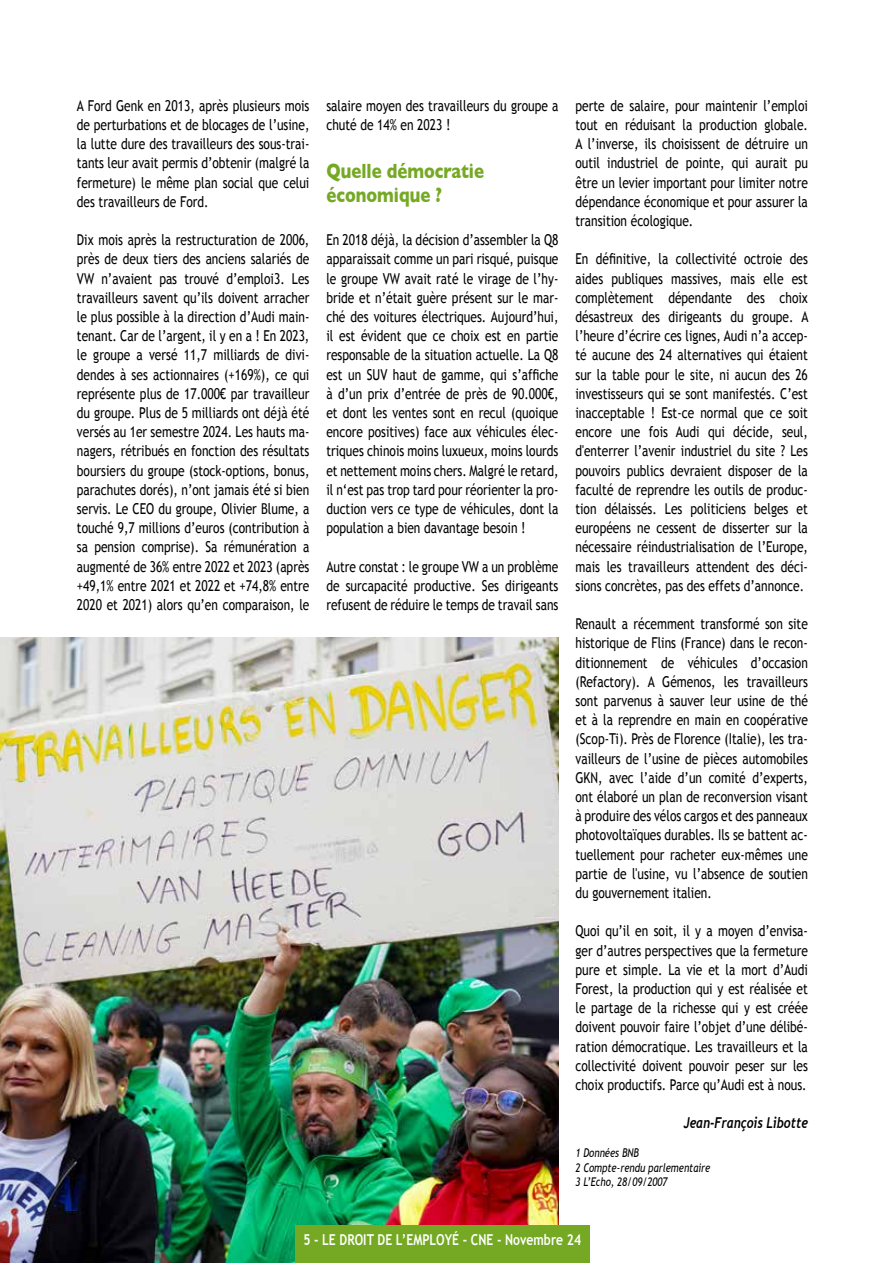
<style>
.page{position:relative;width:893px;height:1263px;background:#fff}
.page>*{position:absolute;margin:0;border:0;box-sizing:border-box;transform-origin:0 0}
.t1{font:700 21px/24px "Gill Sans";color:#75a924;scale:.8 1}
.t2{font:15px/19.2px "Trebuchet MS";color:#000;text-align:justify;scale:.8 1}
.t3{font:700 15px "Trebuchet MS";color:#fff;scale:.81 1}
.t4{font:italic 700 15px "Trebuchet";color:#000;scale:.8 1}
.t5{font:italic 12px/14.4px "Trebuchet MS";color:#000;scale:.8 1}
</style>
<div class="page">
<img style="left:0;top:638px;width:558px;height:625px">
<div style="left:295px;top:1225px;width:295px;height:38px;background:#75a924"></div>
<p class="t2" style="left:77px;top:96px;width:292px">A Ford Genk en 2013, après plusieurs mois de perturbations et de blocages de l’usine, la lutte dure des travailleurs des sous-trai&shy;tants leur avait permis d’obtenir (malgré la fermeture) le même plan social que celui des travailleurs de Ford.</p>
<p class="t2" style="left:77px;top:230px;width:292px">Dix mois après la restructuration de 2006, près de deux tiers des anciens salariés de VW n’avaient pas trouvé d’emploi3. Les travailleurs savent qu’ils doivent arracher le plus possible à la direction d’Audi main&shy;tenant. Car de l’argent, il y en a ! En 2023, le groupe a versé 11,7 milliards de divi&shy;dendes à ses actionnaires (+169%), ce qui représente plus de 17.000€ par travailleur du groupe. Plus de 5 milliards ont déjà été versés au 1er semestre 2024. Les hauts ma&shy;nagers, rétribués en fonction des résultats boursiers du groupe (stock-options, bonus, parachutes dorés), n’ont jamais été si bien servis. Le CEO du groupe, Olivier Blume, a touché 9,7 millions d’euros (contribution à sa pension comprise). Sa rémunération a augmenté de 36% entre 2022 et 2023 (après +49,1% entre 2021 et 2022 et +74,8% entre 2020 et 2021) alors qu’en comparaison, le</p>
<p class="t2" style="left:326px;top:96px;width:292px">salaire moyen des travailleurs du groupe a chuté de 14% en 2023 !</p>
<h1 class="t1" style="left:326px;top:158px;width:199px">Quelle démocratie économique ?</h1>
<p class="t2" style="left:326px;top:230px;width:292px">En 2018 déjà, la décision d’assembler la Q8 apparaissait comme un pari risqué, puisque le groupe VW avait raté le virage de l’hy&shy;bride et n’était guère présent sur le mar&shy;ché des voitures électriques. Aujourd’hui, il est évident que ce choix est en partie responsable de la situation actuelle. La Q8 est un SUV haut de gamme, qui s’affiche à d’un prix d’entrée de près de 90.000€, et dont les ventes sont en recul (quoique encore positives) face aux véhicules élec&shy;triques chinois moins luxueux, moins lourds et nettement moins chers. Malgré le retard, il n‘est pas trop tard pour réorienter la pro&shy;duction vers ce type de véhicules, dont la population a bien davantage besoin !</p>
<p class="t2" style="left:326px;top:557px;width:292px">Autre constat : le groupe VW a un problème de surcapacité productive. Ses dirigeants refusent de réduire le temps de travail sans</p>
<p class="t2" style="left:575px;top:96px;width:292px">perte de salaire, pour maintenir l’emploi tout en réduisant la production globale.<br>A l’inverse, ils choisissent de détruire un outil industriel de pointe, qui aurait pu être un levier important pour limiter notre dépendance économique et pour assurer la transition écologique.</p>
<p class="t2" style="left:575px;top:250px;width:293px">En définitive, la collectivité octroie des aides publiques massives, mais elle est complètement dépendante des choix désastreux des dirigeants du groupe. A l’heure d’écrire ces lignes, Audi n’a accep&shy;té aucune des 24 alternatives qui étaient sur la table pour le site, ni aucun des 26 investisseurs qui se sont manifestés. C’est inacceptable ! Est-ce normal que ce soit encore une fois Audi qui décide, seul, d'enterrer l’avenir industriel du site ? Les pouvoirs publics devraient disposer de la faculté de reprendre les outils de produc&shy;tion délaissés. Les politiciens belges et européens ne cessent de disserter sur la nécessaire réindustrialisation de l’Europe, mais les travailleurs attendent des déci&shy;sions concrètes, pas des effets d’annonce.</p>
<p class="t2" style="left:575px;top:614px;width:292px">Renault a récemment transformé son site historique de Flins (France) dans le recon&shy;ditionnement de véhicules d’occasion (Refactory). A Gémenos, les travailleurs sont parvenus à sauver leur usine de thé et à la reprendre en main en coopérative (Scop-Ti). Près de Florence (Italie), les tra&shy;vailleurs de l’usine de pièces automobiles GKN, avec l’aide d’un comité d’experts, ont élaboré un plan de reconversion visant à produire des vélos cargos et des panneaux photovoltaïques durables. Ils se battent ac&shy;tuellement pour racheter eux-mêmes une partie de l'usine, vu l’absence de soutien du gouvernement italien.</p>
<p class="t2" style="left:575px;top:922px;width:292px">Quoi qu’il en soit, il y a moyen d’envisa&shy;ger d’autres perspectives que la fermeture pure et simple. La vie et la mort d’Audi Forest, la production qui y est réalisée et le partage de la richesse qui y est créée doivent pouvoir faire l’objet d’une délibé&shy;ration démocratique. Les travailleurs et la collectivité doivent pouvoir peser sur les choix productifs. Parce qu’Audi est à nous.</p>
<p class="t4" style="left:684px;top:1114px;width:157px">Jean-François Libotte</p>
<p class="t5" style="left:575px;top:1146px;width:170px">1 Données BNB<br>2 Compte-rendu parlementaire<br>3 L’Echo, 28/09/2007</p>
<p class="t3" style="left:303px;top:1230px;width:344px">5 - LE DROIT DE L’EMPLOYÉ - CNE - Novembre 24</p>
</div>
